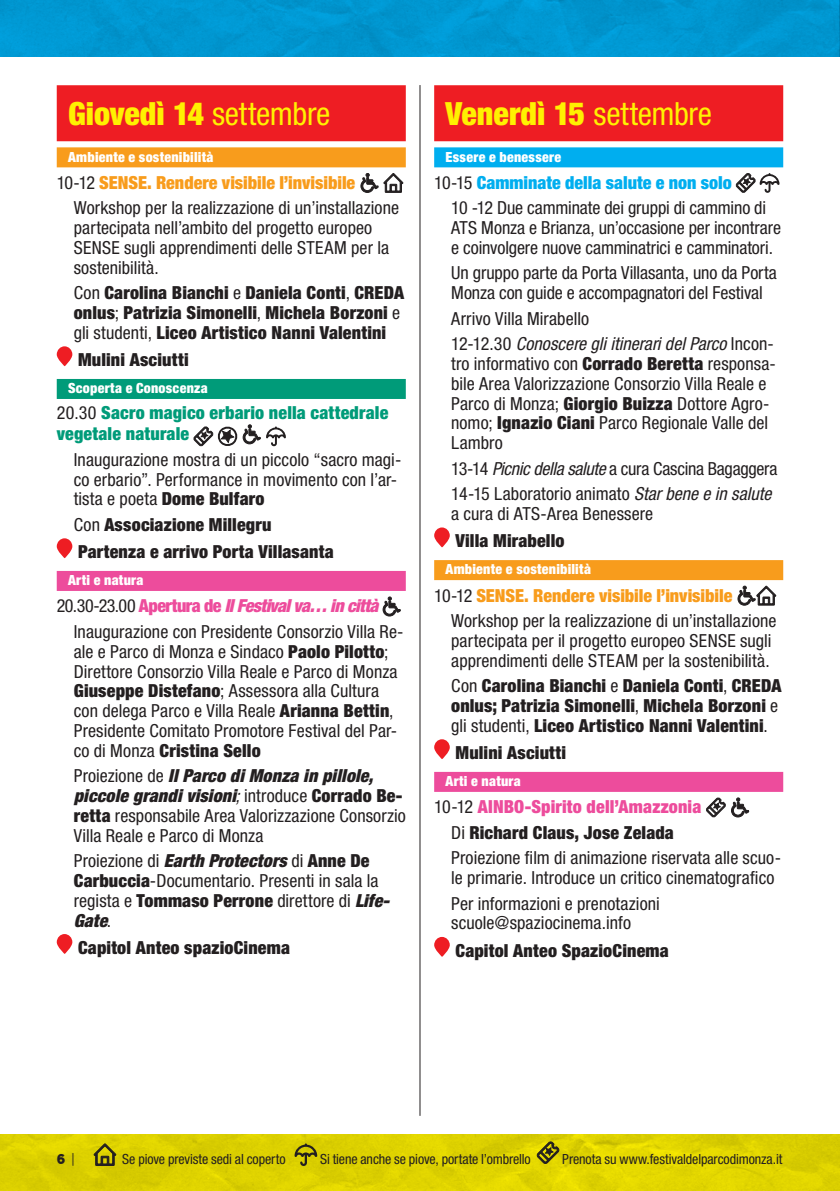
<style>
.page{position:relative;width:840px;height:1191px;background:#fff}
.page>*{position:absolute;margin:0;border:0;box-sizing:border-box;transform-origin:0 0}
.t1{font:900 condensed 32px "Helvetica Neue LT Std";letter-spacing:-.005em;color:#fff101}
.t2{font:condensed 18px/19.8px "Helvetica Neue LT Std";letter-spacing:.005em;color:#231f20}
.t3{font:900 condensed 18px/19.8px "Helvetica Neue LT Std";letter-spacing:.01em;color:#231f20}
.t4{font:900 condensed 18px/21.6px "Helvetica Neue LT Std";letter-spacing:.01em;color:#009b79}
.t5{font:condensed 14px "Helvetica Neue LT Std";letter-spacing:-.005em;color:#231f20}
.t6{font:900 condensed 14px "Helvetica Neue LT Pro";letter-spacing:.02em;color:#fff}
.t7{font:900 condensed 14px "Helvetica Neue LT Std";letter-spacing:.02em;color:#fff}
.t8{font:900 14px "Raleway";color:#231f20}
.s1{font-weight:400}
.s2{font-weight:900;color:#f89c1c}
.s3{font-weight:400;color:#231f20}
.s4{font-weight:900}
.s5{font-weight:900;color:#ed4c9c}
.s6{font-weight:900;font-style:italic;color:#ed4c9c}
.s7{font-weight:900;font-style:italic}
.s8{font-style:italic}
.s9{font-weight:900;color:#00aeef}
</style>
<div class="page">
<img style="left:0;top:0;width:840px;height:57px">
<img style="left:0;top:1134px;width:839px;height:57px">
<div style="left:57px;top:85px;width:348px;height:56px;background:#ee1d23"></div>
<div style="left:57px;top:147px;width:348px;height:20px;background:#f89c1c"></div>
<div style="left:57px;top:379px;width:348px;height:20px;background:#009b79"></div>
<div style="left:57px;top:571px;width:348px;height:20px;background:#ed4c9c"></div>
<svg style="left:360px;top:173px;width:43px;height:20px"></svg>
<svg style="left:57px;top:346px;width:15px;height:21px"></svg>
<svg style="left:193px;top:424px;width:93px;height:22px"></svg>
<svg style="left:57px;top:538px;width:15px;height:20px"></svg>
<svg style="left:382px;top:597px;width:18px;height:19px"></svg>
<svg style="left:57px;top:934px;width:15px;height:20px"></svg>
<div style="left:434px;top:85px;width:348px;height:56px;background:#ee1d23"></div>
<div style="left:434px;top:147px;width:348px;height:20px;background:#00aeef"></div>
<div style="left:434px;top:560px;width:348px;height:20px;background:#f89c1c"></div>
<div style="left:434px;top:772px;width:348px;height:20px;background:#ed4c9c"></div>
<svg style="left:735px;top:173px;width:44px;height:20px"></svg>
<svg style="left:434px;top:527px;width:15px;height:21px"></svg>
<svg style="left:737px;top:586px;width:38px;height:19px"></svg>
<svg style="left:434px;top:739px;width:15px;height:20px"></svg>
<svg style="left:706px;top:797px;width:42px;height:20px"></svg>
<svg style="left:434px;top:937px;width:15px;height:20px"></svg>
<svg style="left:94px;top:1143px;width:22px;height:23px"></svg>
<svg style="left:294px;top:1143px;width:23px;height:23px"></svg>
<svg style="left:536px;top:1141px;width:23px;height:23px"></svg>
<hr style="left:419px;top:85px;width:1px;height:1030px;background:#231f20">
<h1 class="t1" style="left:68px;top:94px;width:264px">Giovedì 14 <span class="s1">settembre</span></h1>
<p class="t6" style="left:68px;top:148px;width:147px">Ambiente e sostenibilità</p>
<p class="t2" style="left:74px;top:170px;width:326px;line-height:25.4px;text-indent:-17px">10-12 <span class="s2">SENSE. Rendere visibile l’invisibile<br></span>Workshop per la realizzazione di un’installazione</p>
<p class="t2" style="left:74px;top:218px;width:316px">partecipata nell’ambito del progetto europeo<br>SENSE sugli apprendimenti delle STEAM per la sostenibilità.</p>
<p class="t3" style="left:74px;top:283px;width:331px"><span class="s1">Con</span> Carolina Bianchi <span class="s1">e</span> Daniela Conti<span class="s1">,</span> CREDA onlus<span class="s1">;</span> Patrizia Simonelli<span class="s1">,</span> Michela Borzoni <span class="s1">e gli studenti,</span> Liceo Artistico Nanni Valentini</p>
<p class="t3" style="left:78px;top:350px;width:112px">Mulini Asciutti</p>
<p class="t6" style="left:68px;top:379px;width:141px">Scoperta e Conoscenza</p>
<p class="t4" style="left:57px;top:401px;width:333px"><span class="s3">20.30</span> Sacro magico erbario nella cattedrale vegetale naturale</p>
<p class="t2" style="left:74px;top:449px;width:329px">Inaugurazione mostra di un piccolo “sacro magi&shy;co erbario”. Performance in movimento con l’ar&shy;tista e poeta <span class="s4">Dome Bulfaro</span></p>
<p class="t3" style="left:74px;top:510px;width:261px;line-height:27.4px"><span class="s1">Con</span> Associazione Millegru<br>Partenza e arrivo Porta Villasanta</p>
<p class="t7" style="left:68px;top:571px;width:77px">Arti e natura</p>
<p class="t2" style="left:74px;top:593px;width:331px;line-height:25.4px;text-indent:-17px">20.30-23.00 <span class="s5">Apertura de</span> <span class="s6">Il Festival va… in città<br></span>Inaugurazione con Presidente Consorzio Villa Re-</p>
<p class="t2" style="left:74px;top:641px;width:325px">ale e Parco di Monza e Sindaco <span class="s4">Paolo Pilotto</span>; Direttore Consorzio Villa Reale e Parco di Monza <span class="s4">Giuseppe Distefano</span>; Assessora alla Cultura con delega Parco e Villa Reale <span class="s4">Arianna Bettin</span>, Presidente Comitato Promotore Festival del Par&shy;co di Monza <span class="s4">Cristina Sello</span></p>
<p class="t2" style="left:74px;top:766px;width:333px">Proiezione de <span class="s7">Il Parco di Monza in pillole, piccole grandi visioni</span><span class="s8">;</span> introduce <span class="s4">Corrado Be&shy;retta</span> responsabile Area Valorizzazione Consorzio Villa Reale e Parco di Monza</p>
<p class="t2" style="left:74px;top:850px;width:318px">Proiezione di <span class="s7">Earth Protectors</span> di <span class="s4">Anne De Carbuccia</span>-Documentario. Presenti in sala la regista e <span class="s4">Tommaso Perrone</span> direttore di <span class="s7">Life-Gate</span>.</p>
<p class="t3" style="left:78px;top:937px;width:213px">Capitol Anteo spazioCinema</p>
<h1 class="t1" style="left:445px;top:94px;width:268px">Venerdì 15 <span class="s1">settembre</span></h1>
<p class="t6" style="left:445px;top:148px;width:117px">Essere e benessere</p>
<p class="t2" style="left:451px;top:170px;width:316px;line-height:25.4px;text-indent:-17px">10-15 <span class="s9">Camminate della salute e non solo<br></span>10 -12 Due camminate dei gruppi di cammino di</p>
<p class="t2" style="left:451px;top:218px;width:331px">ATS Monza e Brianza, un’occasione per incontrare e coinvolgere nuove camminatrici e camminatori.</p>
<p class="t2" style="left:451px;top:263px;width:327px">Un gruppo parte da Porta Villasanta, uno da Porta<br>Monza con guide e accompagnatori del Festival</p>
<p class="t2" style="left:451px;top:305px;width:324px;line-height:25.4px">Arrivo Villa Mirabello<br>12-12.30 <span class="s8">Conoscere gli itinerari del Parco</span> Incon-</p>
<p class="t2" style="left:451px;top:354px;width:326px">tro informativo con <span class="s4">Corrado Beretta</span> responsa&shy;bile Area Valorizzazione Consorzio Villa Reale e Parco di Monza; <span class="s4">Giorgio Buizza</span> Dottore Agro&shy;nomo; <span class="s4">Ignazio Ciani</span> Parco Regionale Valle del Lambro</p>
<p class="t2" style="left:451px;top:455px;width:327px;line-height:25.4px">13-14 <span class="s8">Picnic della salute</span> a cura Cascina Bagaggera<br>14-15 Laboratorio animato <span class="s8">Star bene e in salute</span></p>
<p class="t2" style="left:451px;top:503px;width:203px">a cura di ATS-Area Benessere</p>
<p class="t3" style="left:455px;top:531px;width:110px">Villa Mirabello</p>
<p class="t7" style="left:445px;top:560px;width:147px">Ambiente e sostenibilità</p>
<p class="t2" style="left:451px;top:582px;width:326px;line-height:25.4px;text-indent:-17px">10-12 <span class="s2">SENSE. Rendere visibile l’invisibile<br></span>Workshop per la realizzazione di un’installazione</p>
<p class="t2" style="left:451px;top:630px;width:321px">partecipata per il progetto europeo SENSE sugli apprendimenti delle STEAM per la sostenibilità.</p>
<p class="t3" style="left:451px;top:675px;width:331px"><span class="s1">Con</span> Carolina Bianchi <span class="s1">e</span> Daniela Conti<span class="s1">,</span> CREDA onlus; Patrizia Simonelli<span class="s1">,</span> Michela Borzoni <span class="s1">e gli studenti,</span> Liceo Artistico Nanni Valentini<span class="s1">.</span></p>
<p class="t3" style="left:455px;top:742px;width:112px">Mulini Asciutti</p>
<p class="t7" style="left:445px;top:772px;width:77px">Arti e natura</p>
<p class="t2" style="left:451px;top:794px;width:331px;line-height:25.4px;text-indent:-17px">10-12 <span class="s5">AINBO-Spirito dell’Amazzonia<br></span>Di <span class="s4">Richard Claus, Jose Zelada<br></span>Proiezione film di animazione riservata alle scuo-</p>
<p class="t2" style="left:451px;top:865px;width:324px;line-height:25.4px">le primarie. Introduce un critico cinematografico<br>Per informazioni e prenotazioni</p>
<p class="t2" style="left:451px;top:913px;width:181px">scuole@spaziocinema.info</p>
<p class="t3" style="left:455px;top:940px;width:215px">Capitol Anteo SpazioCinema</p>
<p class="t8" style="left:57px;top:1147px;width:20px">6 <span class="s1">|</span></p>
<p class="t5" style="left:122px;top:1151px;width:165px">Se piove previste sedi al coperto</p>
<p class="t5" style="left:320px;top:1151px;width:212px">Si tiene anche se piove, portate l’ombrello</p>
<p class="t5" style="left:562px;top:1151px;width:222px">Prenota su www.festivaldelparcodimonza.it</p>
</div>
